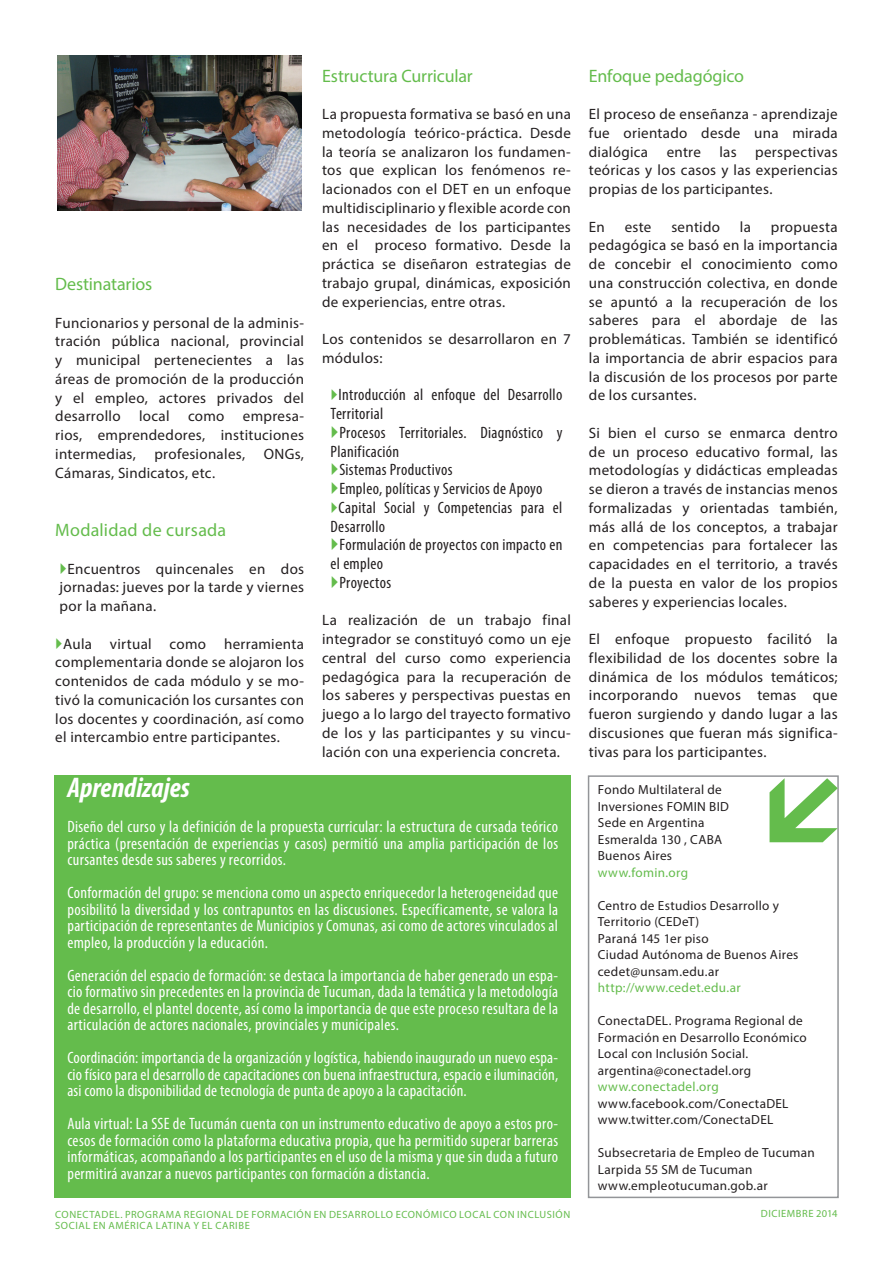
<style>
.page{position:relative;width:893px;height:1263px;background:#fff}
.page>*{position:absolute;margin:0;border:0;box-sizing:border-box;transform-origin:0 0}
.T2{font:italic 700 condensed 28.5px "Myriad Pro";color:#fff}
.T2-2{font:18px "Myriad Pro";letter-spacing:-.005em;color:#64bc4c}
.T2-3{font:18px "Myriad Pro";letter-spacing:.015em;color:#64bc4c}
.T2-4{font:condensed 16.5px/16.5px "Myriad Pro";letter-spacing:.02em;color:#fff;text-align:justify}
.t1{font:condensed 16.5px/18.8px "Myriad Pro";letter-spacing:.02em;color:#231f20}
.T2-5{font:15px/18.8px "Myriad Pro";letter-spacing:.02em;color:#231f20;text-align:justify}
.t2{font:13.2px/16.5px "Myriad Pro";letter-spacing:.025em;color:#231f20}
.t3{font:13.2px "Myriad Pro";letter-spacing:.025em;color:#64bc4c}
.t4{font:10.5px/10.5px "Myriad Pro";letter-spacing:.055em;color:#64bc4c}
</style>
<div class="page">
<div style="left:588px;top:775px;width:251px;height:423px;border:2px solid #939598"></div>
<div style="left:55px;top:775px;width:516px;height:423px;background:#64bc4c"></div>
<img style="left:57px;top:56px;width:245px;height:155px">
<svg style="left:769px;top:777px;width:69px;height:65px"></svg>
<p class="T2-2" style="left:55px;top:273px;width:98px">Destinatarios</p>
<p class="T2-5" style="left:55px;top:313px;width:250px">Funcionarios y personal de la adminis&shy;tración pública nacional, provincial y municipal pertenecientes a las áreas de promoción de la producción y el empleo, actores privados del desarrollo local como empresa&shy;rios, emprendedores, instituciones intermedias, profesionales, ONGs, Cámaras, Sindicatos, etc.</p>
<p class="T2-3" style="left:55px;top:519px;width:172px">Modalidad de cursada</p>
<p class="T2-5" style="left:60px;top:559px;width:246px;text-indent:8px">Encuentros quincenales en dos jornadas: jueves por la tarde y viernes por la mañana.</p>
<p class="T2-5" style="left:55px;top:634px;width:250px;text-indent:8px">Aula virtual como herramienta complementaria donde se alojaron los contenidos de cada módulo y se mo&shy;tivó la comunicación los cursantes con los docentes y coordinación, así como el intercambio entre participantes.</p>
<p class="T2-2" style="left:322px;top:64px;width:152px">Estructura Curricular</p>
<p class="T2-5" style="left:322px;top:104px;width:250px">La propuesta formativa se basó en una metodología teórico-práctica. Desde la teoría se analizaron los fundamen&shy;tos que explican los fenómenos re&shy;lacionados con el DET en un enfoque multidisciplinario y flexible acorde con las necesidades de los participantes en el proceso formativo. Desde la práctica se diseñaron estrategias de trabajo grupal, dinámicas, exposición de experiencias, entre otras.</p>
<p class="T2-5" style="left:322px;top:329px;width:250px">Los contenidos se desarrollaron en 7 módulos:</p>
<p class="t1" style="left:331px;top:385px;width:233px;text-indent:8px">Introducción al enfoque del Desarrollo<br>Territorial</p>
<p class="t1" style="left:331px;top:423px;width:233px;text-indent:9px">Procesos Territoriales. Diagnóstico y<br>Planificación</p>
<p class="t1" style="left:339px;top:460px;width:115px">Sistemas Productivos</p>
<p class="t1" style="left:339px;top:479px;width:205px">Empleo, políticas y Servicios de Apoyo</p>
<p class="t1" style="left:331px;top:498px;width:233px;text-indent:8px">Capital Social y Competencias para el<br>Desarrollo</p>
<p class="t1" style="left:331px;top:535px;width:233px;text-indent:9px">Formulación de proyectos con impacto en el empleo</p>
<p class="t1" style="left:339px;top:573px;width:53px">Proyectos</p>
<p class="T2-5" style="left:322px;top:611px;width:250px">La realización de un trabajo final integrador se constituyó como un eje central del curso como experiencia pedagógica para la recuperación de los saberes y perspectivas puestas en juego a lo largo del trayecto formativo de los y las participantes y su vincu&shy;lación con una experiencia concreta.</p>
<p class="T2" style="left:67px;top:769px;width:124px">Aprendizajes</p>
<p class="T2-4" style="left:67px;top:818px;width:492px">Diseño del curso y la definición de la propuesta curricular: la estructura de cursada teórico práctica (presentación de experiencias y casos) permitió una amplia participación de los cursantes desde sus saberes y recorridos.</p>
<p class="T2-4" style="left:67px;top:884px;width:492px">Conformación del grupo: se menciona como un aspecto enriquecedor la heterogeneidad que posibilitó la diversidad y los contrapuntos en las discusiones. Específicamente, se valora la participación de representantes de Municipios y Comunas, asi como de actores vinculados al empleo, la producción y la educación.</p>
<p class="T2-4" style="left:67px;top:966px;width:492px">Generación del espacio de formación: se destaca la importancia de haber generado un espa&shy;cio formativo sin precedentes en la provincia de Tucuman, dada la temática y la metodología de desarrollo, el plantel docente, así como la importancia de que este proceso resultara de la articulación de actores nacionales, provinciales y municipales.</p>
<p class="T2-4" style="left:67px;top:1049px;width:492px">Coordinación: importancia de la organización y logística, habiendo inaugurado un nuevo espa&shy;cio físico para el desarrollo de capacitaciones con buena infraestructura, espacio e iluminación, asi como la disponibilidad de tecnología de punta de apoyo a la capacitación.</p>
<p class="T2-4" style="left:67px;top:1115px;width:492px">Aula virtual: La SSE de Tucumán cuenta con un instrumento educativo de apoyo a estos pro&shy;cesos de formación como la plataforma educativa propia, que ha permitido superar barreras informáticas, acompañando a los participantes en el uso de la misma y que sin duda a futuro permitirá avanzar a nuevos participantes con formación a distancia.</p>
<p class="T2-2" style="left:589px;top:64px;width:157px">Enfoque pedagógico</p>
<p class="T2-5" style="left:589px;top:104px;width:250px">El proceso de enseñanza - aprendizaje fue orientado desde una mirada dialógica entre las perspectivas teóricas y los casos y las experiencias propias de los participantes.</p>
<p class="T2-5" style="left:589px;top:217px;width:17px">En</p>
<p class="T2-5" style="left:625px;top:217px;width:28px">este</p>
<p class="T2-5" style="left:671px;top:217px;width:50px">sentido</p>
<p class="T2-5" style="left:740px;top:217px;width:13px">la</p>
<p class="T2-5" style="left:589px;top:217px;width:250px;text-indent:182px">propuesta pedagógica se basó en la importancia de concebir el conocimiento como una construcción colectiva, en donde se apuntó a la recuperación de los saberes para el abordaje de las problemáticas. También se identificó la importancia de abrir espacios para la discusión de los procesos por parte de los cursantes.</p>
<p class="T2-5" style="left:589px;top:423px;width:250px">Si bien el curso se enmarca dentro de un proceso educativo formal, las metodologías y didácticas empleadas se dieron a través de instancias menos formalizadas y orientadas también, más allá de los conceptos, a trabajar en competencias para fortalecer las capacidades en el territorio, a través de la puesta en valor de los propios saberes y experiencias locales.</p>
<p class="T2-5" style="left:589px;top:629px;width:250px">El enfoque propuesto facilitó la flexibilidad de los docentes sobre la dinámica de los módulos temáticos; incorporando nuevos temas que fueron surgiendo y dando lugar a las discusiones que fueran más significa&shy;tivas para los participantes.</p>
<p class="t2" style="left:598px;top:781px;width:133px">Fondo Multilateral de<br>Inversiones FOMIN BID</p>
<p class="t2" style="left:598px;top:814px;width:108px">Sede en Argentina</p>
<p class="t2" style="left:598px;top:831px;width:126px">Esmeralda 130 , CABA</p>
<p class="t2" style="left:598px;top:847px;width:76px">Buenos Aires</p>
<p class="t3" style="left:598px;top:864px;width:92px">www.fomin.org</p>
<p class="t2" style="left:598px;top:897px;width:183px">Centro de Estudios Desarrollo y<br>Territorio (CEDeT)</p>
<p class="t2" style="left:598px;top:930px;width:112px">Paraná 145 1er piso</p>
<p class="t2" style="left:598px;top:946px;width:202px">Ciudad Autónoma de Buenos Aires</p>
<p class="t2" style="left:598px;top:963px;width:123px">cedet@unsam.edu.ar</p>
<p class="t3" style="left:598px;top:980px;width:145px">http://www.cedet.edu.ar</p>
<p class="t2" style="left:598px;top:1012px;width:211px">ConectaDEL. Programa Regional de<br>Formación en Desarrollo Económico<br>Local con Inclusión Social.</p>
<p class="t2" style="left:598px;top:1062px;width:155px">argentina@conectadel.org</p>
<p class="t3" style="left:598px;top:1079px;width:122px">www.conectadel.org</p>
<p class="t2" style="left:598px;top:1095px;width:192px">www.facebook.com/ConectaDEL</p>
<p class="t2" style="left:598px;top:1111px;width:177px">www.twitter.com/ConectaDEL</p>
<p class="t2" style="left:598px;top:1144px;width:219px">Subsecretaria de Empleo de Tucuman</p>
<p class="t2" style="left:598px;top:1161px;width:156px">Larpida 55 SM de Tucuman</p>
<p class="t2" style="left:598px;top:1177px;width:171px">www.empleotucuman.gob.ar</p>
<p class="t4" style="left:55px;top:1209px;width:517px">CONECTADEL. PROGRAMA REGIONAL DE FORMACIÓN EN DESARROLLO ECONÓMICO LOCAL CON INCLUSIÓN<br>SOCIAL EN AMÉRICA LATINA Y EL CARIBE</p>
<p class="t4" style="left:761px;top:1208px;width:78px">DICIEMBRE 2014</p>
</div>
